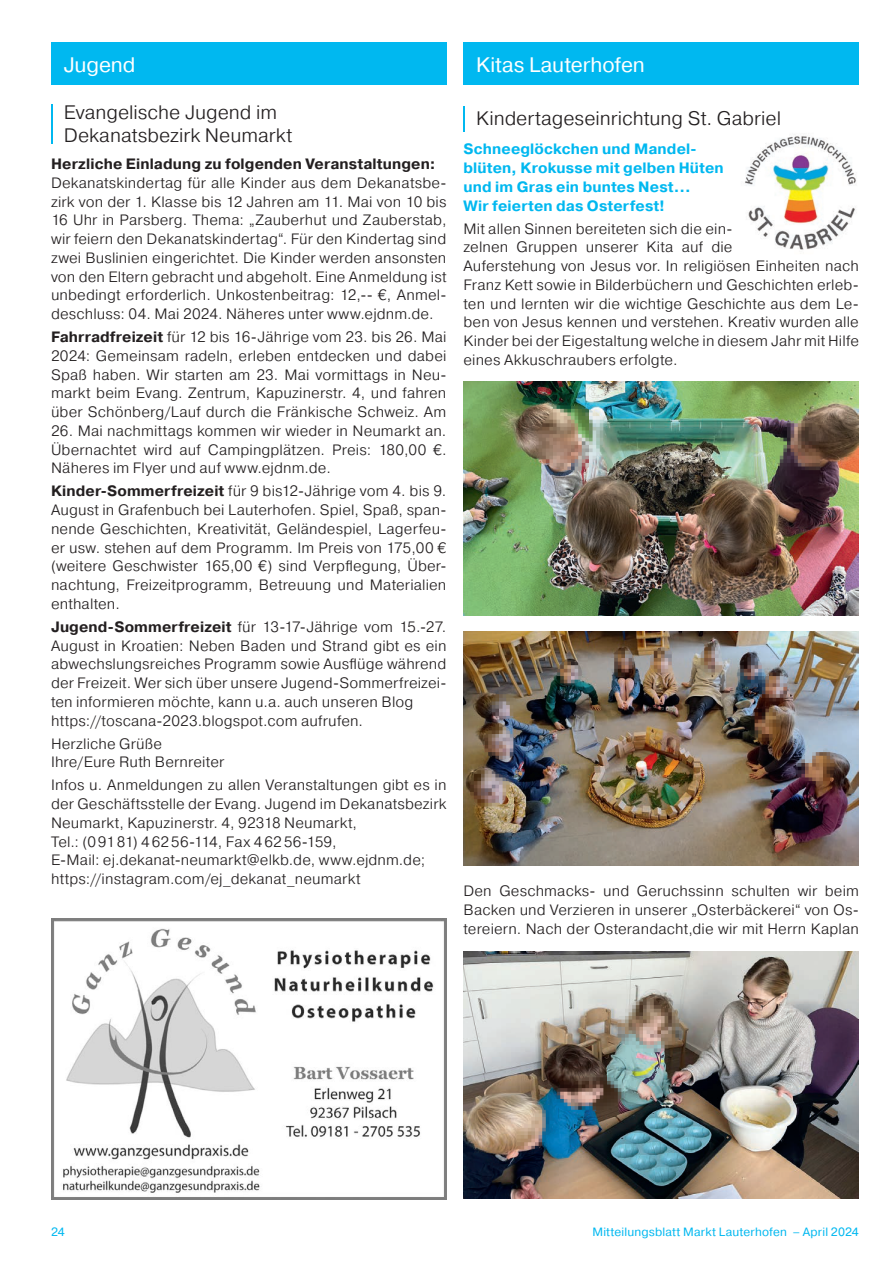
<style>
.page{position:relative;width:893px;height:1263px;background:#fff}
.page>*{position:absolute;margin:0;border:0;box-sizing:border-box;transform-origin:0 0}
.t1{font:21px "Pragmatica";letter-spacing:-.005em;color:#fff}
.t2{font:300 19.5px/22.5px "Pragmatica";color:#231f20}
.t3{font:300 15px/18.8px "Pragmatica";letter-spacing:.01em;color:#231f20;text-align:justify}
.t4{font:700 15px/18.8px "Pragmatica";letter-spacing:.01em;color:#00b8f0}
.t5{font:700 15px "Pragmatica";letter-spacing:.01em;color:#231f20}
.t6{font:12px "Pragmatica";letter-spacing:.015em;color:#00b8f0}
.s1{font-weight:700}
</style>
<div class="page">
<div style="left:463px;top:43px;width:396px;height:42px;background:#00b8f0"></div>
<hr style="left:463px;top:106px;width:2px;height:25px;background:#00b8f0">
<img style="left:745px;top:136px;width:111px;height:114px">
<div style="left:51px;top:43px;width:395px;height:42px;background:#00b8f0"></div>
<hr style="left:51px;top:104px;width:2px;height:39px;background:#00b8f0">
<img style="left:463px;top:382px;width:396px;height:233px">
<img style="left:463px;top:631px;width:396px;height:234px">
<img style="left:463px;top:951px;width:396px;height:247px">
<img style="left:51px;top:918px;width:395px;height:281px">
<h1 class="t1" style="left:64px;top:52px;width:73px">Jugend</h1>
<h2 class="t2" style="left:64px;top:101px;width:230px">Evangelische Jugend im<br>Dekanatsbezirk Neumarkt</h2>
<p class="t5" style="left:51px;top:154px;width:386px">Herzliche Einladung zu folgenden Veranstaltungen:</p>
<p class="t3" style="left:51px;top:173px;width:397px">Dekanatskindertag für alle Kinder aus dem Dekanatsbe&shy;zirk von der 1. Klasse bis 12 Jahren am 11. Mai von 10 bis 16 Uhr in Parsberg. Thema: „Zauberhut und Zauberstab, wir feiern den Dekanatskindertag“. Für den Kindertag sind zwei Buslinien eingerichtet. Die Kinder werden ansonsten von den Eltern gebracht und abgeholt. Eine Anmeldung ist unbedingt erforderlich. Unkostenbeitrag: 12,-- €, Anmel&shy;deschluss: 04. Mai 2024. Näheres unter www.ejdnm.de.</p>
<p class="t3" style="left:51px;top:327px;width:397px"><span class="s1">Fahrradfreizeit</span> für 12 bis 16-Jährige vom 23. bis 26. Mai 2024: Gemeinsam radeln, erleben entdecken und dabei Spaß haben. Wir starten am 23. Mai vormittags in Neu&shy;markt beim Evang. Zentrum, Kapuzinerstr. 4, und fahren über Schönberg/Lauf durch die Fränkische Schweiz. Am</p>
<p class="t3" style="left:51px;top:421px;width:397px">26. Mai nachmittags kommen wir wieder in Neumarkt an.<br>Übernachtet wird auf Campingplätzen. Preis: 180,00 €.<br>Näheres im Flyer und auf www.ejdnm.de.</p>
<p class="t3" style="left:51px;top:481px;width:397px"><span class="s1">Kinder-Sommerfreizeit</span> für 9 bis12-Jährige vom 4. bis 9.<br>August in Grafenbuch bei Lauterhofen. Spiel, Spaß, span&shy;nende Geschichten, Kreativität, Geländespiel, Lagerfeu&shy;er usw. stehen auf dem Programm. Im Preis von 175,00 € (weitere Geschwister 165,00 €) sind Verpflegung, Über&shy;nachtung, Freizeitprogramm, Betreuung und Materialien enthalten.</p>
<p class="t3" style="left:51px;top:617px;width:397px;text-align:left"><span class="s1">Jugend-Sommerfreizeit</span> für 13-17-Jährige vom 15.-27.<br>August in Kroatien: Neben Baden und Strand gibt es ein abwechslungsreiches Programm sowie Ausflüge während der Freizeit. Wer sich über unsere Jugend-Sommerfreizei&shy;ten informieren möchte, kann u.a. auch unseren Blog https://toscana-2023.blogspot.com aufrufen.</p>
<p class="t3" style="left:51px;top:734px;width:175px">Herzliche Grüße<br>Ihre/Eure Ruth Bernreiter</p>
<p class="t3" style="left:51px;top:775px;width:397px;text-align:left">Infos u. Anmeldungen zu allen Veranstaltungen gibt es in der Geschäftsstelle der Evang. Jugend im Dekanatsbezirk Neumarkt, Kapuzinerstr. 4, 92318 Neumarkt,<br>Tel.: (09181) 46256-114, Fax 46256-159,<br>E-Mail: ej.dekanat-neumarkt@elkb.de, www.ejdnm.de; https://instagram.com/ej_dekanat_neumarkt</p>
<h1 class="t1" style="left:476px;top:52px;width:170px">Kitas Lauterhofen</h1>
<h2 class="t2" style="left:476px;top:107px;width:306px">Kindertageseinrichtung St. Gabriel</h2>
<p class="t4" style="left:463px;top:140px;width:262px">Schneeglöckchen und Mandel&shy;blüten, Krokusse mit gelben Hüten und im Gras ein buntes Nest…<br>Wir feierten das Osterfest!</p>
<p class="t3" style="left:463px;top:219px;width:397px;text-align:left">Mit allen Sinnen bereiteten sich die ein-<br>zelnen Gruppen unserer Kita auf die<br>Auferstehung von Jesus vor. In religiösen Einheiten nach Franz Kett sowie in Bilderbüchern und Geschichten erleb&shy;ten und lernten wir die wichtige Geschichte aus dem Le&shy;ben von Jesus kennen und verstehen. Kreativ wurden alle Kinder bei der Eigestaltung welche in diesem Jahr mit Hilfe eines Akkuschraubers erfolgte.</p>
<p class="t3" style="left:463px;top:881px;width:397px">Den Geschmacks- und Geruchssinn schulten wir beim Backen und Verzieren in unserer „Osterbäckerei“ von Os&shy;tereiern. Nach der Osterandacht,die wir mit Herrn Kaplan</p>
<p class="t6" style="left:51px;top:1224px;width:15px">24</p>
<p class="t6" style="left:592px;top:1224px;width:268px">Mitteilungsblatt Markt Lauterhofen – April 2024</p>
</div>
